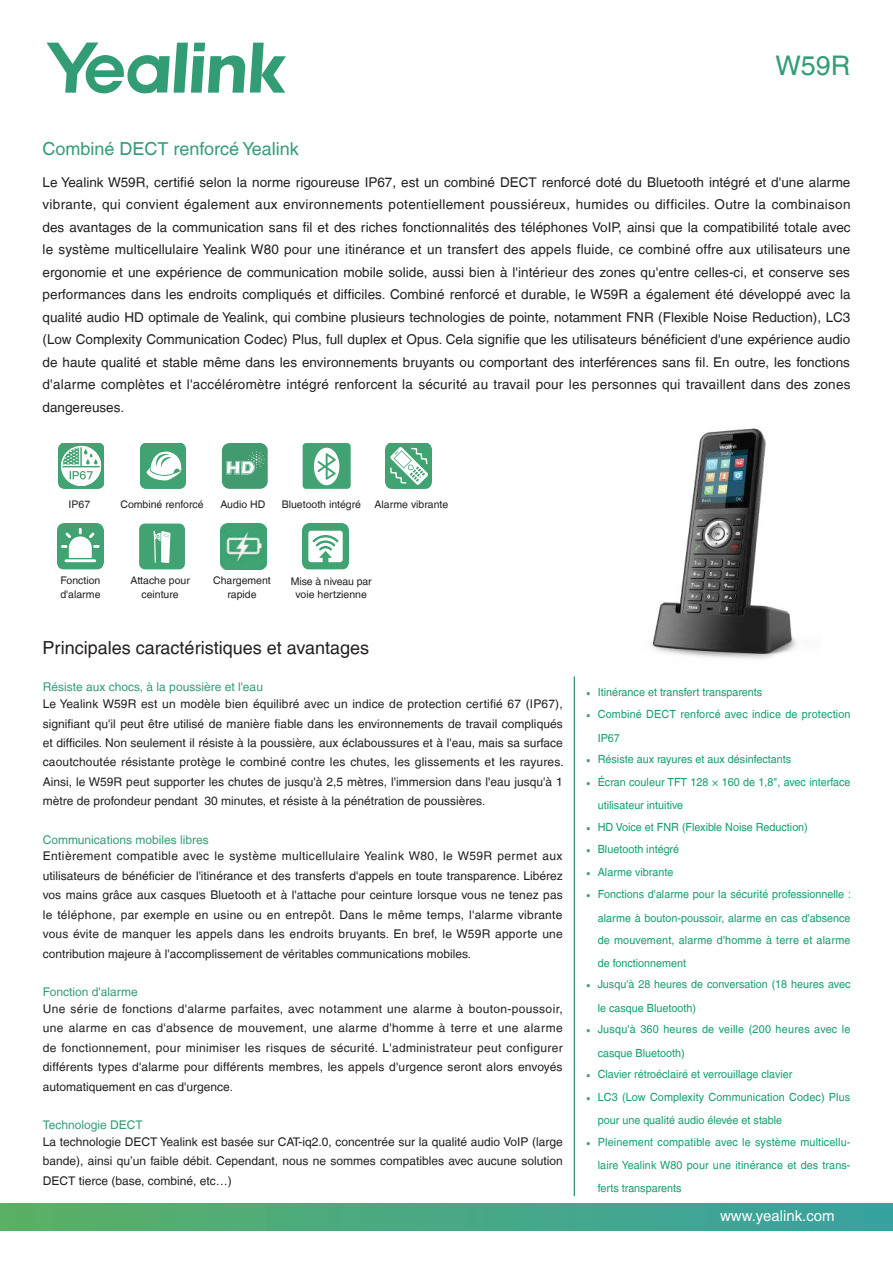
<style>
.page{position:relative;width:893px;height:1263px;background:#fff}
.page>*{position:absolute;margin:0;border:0;box-sizing:border-box;transform-origin:0 0}
.t1{font:27px "Helvetica LT";color:#339d74}
.t2{font:18px "Helvetica LT";color:#231f20}
.t3{font:18px "Helvetica LT";color:#339d74}
.t4{font:15px "Helvetica LT";color:#fff}
.t5{font:13.5px/22.5px "Helvetica LT";letter-spacing:.015em;color:#231f20;text-align:justify}
.t6{font:12px/19.5px "Helvetica LT";color:#231f20;text-align:justify}
.t7{font:12px "Helvetica LT";color:#339d74}
.t8{font:11.25px/23.7px "Helvetica LT";color:#109f6f;scale:.96 1}
.t9{font:11.25px/23.7px "Helvetica LT";letter-spacing:.025em;color:#109f6f;scale:.96 1}
.t10{font:10.5px/13.6px "Helvetica LT";color:#231f20;text-align:center}
.s1{font-family:"Microsoft Phags Pa";font-size:13.5px;color:#529984}
</style>
<div class="page">
<svg style="left:46px;top:43px;width:240px;height:50px"></svg>
<div style="left:0;top:1203px;width:893px;height:27px;background:linear-gradient(to right,#5ab065,#38a2a2)"></div>
<div style="left:222px;top:443px;width:46px;height:46px;background:#429b6f;border-radius:8px"></div>
<svg style="left:226px;top:451px;width:39px;height:23px"></svg>
<img style="left:221px;top:523px;width:46px;height:46px">
<div style="left:303px;top:443px;width:48px;height:46px;background:#41a373;border-radius:3px"></div>
<svg style="left:314px;top:448px;width:25px;height:37px"></svg>
<svg style="left:58px;top:443px;width:46px;height:46px"></svg>
<svg style="left:140px;top:443px;width:46px;height:46px"></svg>
<svg style="left:386px;top:443px;width:45px;height:46px"></svg>
<img style="left:61px;top:569px;width:38px;height:1px">
<svg style="left:57px;top:523px;width:46px;height:46px"></svg>
<svg style="left:139px;top:523px;width:46px;height:46px;background:#63b38b"></svg>
<img style="left:307px;top:569px;width:38px;height:1px">
<svg style="left:303px;top:523px;width:45px;height:46px"></svg>
<hr style="left:574px;top:676px;width:1px;height:520px;background:#007852">
<img style="left:651px;top:428px;width:146px;height:231px">
<h1 class="t1" style="left:775px;top:55px;width:77px">W59R</h1>
<h2 class="t3" style="left:43px;top:141px;width:258px">Combiné DECT renforcé Yealink</h2>
<p class="t5" style="left:43px;top:171px;width:810px">Le Yealink W59R, certifié selon la norme rigoureuse IP67, est un combiné DECT renforcé doté du Bluetooth intégré et d'une alarme vibrante, qui convient également aux environnements potentiellement poussiéreux, humides ou difficiles. Outre la combinaison des avantages de la communication sans fil et des riches fonctionnalités des téléphones VoIP, ainsi que la compatibilité totale avec le système multicellulaire Yealink W80 pour une itinérance et un transfert des appels fluide, ce combiné offre aux utilisateurs une ergonomie et une expérience de communication mobile solide, aussi bien à l'intérieur des zones qu'entre celles-ci, et conserve ses performances dans les endroits compliqués et difficiles. Combiné renforcé et durable, le W59R a également été développé avec la qualité audio HD optimale de Yealink, qui combine plusieurs technologies de pointe, notamment FNR (Flexible Noise Reduction), LC3 (Low Complexity Communication Codec) Plus, full duplex et Opus. Cela signifie que les utilisateurs bénéficient d'une expérience audio de haute qualité et stable même dans les environnements bruyants ou comportant des interférences sans fil. En outre, les fonctions d'alarme complètes et l'accéléromètre intégré renforcent la sécurité au travail pour les personnes qui travaillent dans des zones dangereuses.</p>
<p class="t10" style="left:69px;top:498px;width:23px">IP67</p>
<p class="t10" style="left:120px;top:499px;width:85px">Combiné renforcé</p>
<p class="t10" style="left:221px;top:498px;width:46px">Audio HD</p>
<p class="t10" style="left:282px;top:498px;width:81px">Bluetooth intégré</p>
<p class="t10" style="left:375px;top:499px;width:75px">Alarme vibrante</p>
<p class="t10" style="left:60px;top:573px;width:42px;text-align:left">Fonction d'alarme</p>
<p class="t10" style="left:130px;top:573px;width:61px">Attache pour ceinture</p>
<p class="t10" style="left:213px;top:573px;width:59px">Chargement rapide</p>
<p class="t10" style="left:291px;top:574px;width:82px">Mise à niveau par voie hertzienne</p>
<h2 class="t2" style="left:43px;top:637px;width:328px">Principales caractéristiques et avantages</h2>
<p class="t7" style="left:43px;top:680px;width:222px">Résiste aux chocs, à la poussière et l'eau</p>
<p class="t6" style="left:43px;top:694px;width:522px">Le Yealink W59R est un modèle bien équilibré avec un indice de protection certifié 67 (IP67), signifiant qu'il peut être utilisé de manière fiable dans les environnements de travail compliqués et difficiles. Non seulement il résiste à la poussière, aux éclaboussures et à l'eau, mais sa surface caoutchoutée résistante protège le combiné contre les chutes, les glissements et les rayures.<br>Ainsi, le W59R peut supporter les chutes de jusqu'à 2,5 mètres, l'immersion dans l'eau jusqu'à 1 mètre de profondeur pendant 30 minutes, et résiste à la pénétration de poussières.</p>
<p class="t7" style="left:43px;top:833px;width:167px">Communications mobiles libres</p>
<p class="t6" style="left:43px;top:846px;width:522px">Entièrement compatible avec le système multicellulaire Yealink W80, le W59R permet aux utilisateurs de bénéficier de l'itinérance et des transferts d'appels en toute transparence. Libérez vos mains grâce aux casques Bluetooth et à l'attache pour ceinture lorsque vous ne tenez pas le téléphone, par exemple en usine ou en entrepôt. Dans le même temps, l'alarme vibrante vous évite de manquer les appels dans les endroits bruyants. En bref, le W59R apporte une contribution majeure à l'accomplissement de véritables communications mobiles.</p>
<p class="t7" style="left:43px;top:985px;width:96px">Fonction d'alarme</p>
<p class="t6" style="left:43px;top:999px;width:521px">Une série de fonctions d'alarme parfaites, avec notamment une alarme à bouton-poussoir, une alarme en cas d'absence de mouvement, une alarme d'homme à terre et une alarme de fonctionnement, pour minimiser les risques de sécurité. L'administrateur peut configurer différents types d'alarme pour différents membres, les appels d'urgence seront alors envoyés automatiquement en cas d'urgence.</p>
<p class="t7" style="left:43px;top:1118px;width:101px">Technologie DECT</p>
<p class="t6" style="left:43px;top:1132px;width:521px">La technologie DECT Yealink est basée sur CAT-iq2.0, concentrée sur la qualité audio VoIP (large bande), ainsi qu’un faible débit. Cependant, nous ne sommes compatibles avec aucune solution DECT tierce (base, combiné, etc…)</p>
<p class="t8" style="left:586px;top:680px;width:185px"><span class="s1">•</span> Itinérance et transfert transparents</p>
<p class="t8" style="left:598px;top:702px;width:265px;text-indent:-12px"><span class="s1">•</span> Combiné DECT renforcé avec indice de protection<br>IP67</p>
<p class="t8" style="left:586px;top:747px;width:215px"><span class="s1">•</span> Résiste aux rayures et aux désinfectants</p>
<p class="t8" style="left:598px;top:770px;width:265px;text-indent:-12px"><span class="s1">•</span> Écran couleur TFT 128 × 160 de 1,8", avec interface utilisateur intuitive</p>
<p class="t8" style="left:586px;top:815px;width:233px"><span class="s1">•</span> HD Voice et FNR (Flexible Noise Reduction)</p>
<p class="t8" style="left:586px;top:837px;width:99px"><span class="s1">•</span> Bluetooth intégré</p>
<p class="t8" style="left:586px;top:861px;width:93px"><span class="s1">•</span> Alarme vibrante</p>
<p class="t8" style="left:586px;top:882px;width:278px;text-align:right"><span class="s1">•</span> Fonctions d'alarme pour la sécurité professionnelle : alarme à bouton-poussoir, alarme en cas d'absence</p>
<p class="t8" style="left:598px;top:929px;width:265px;line-height:22.5px">de mouvement, alarme d'homme à terre et alarme de fonctionnement</p>
<p class="t8" style="left:598px;top:972px;width:265px;text-indent:-12px"><span class="s1">•</span> Jusqu'à 28 heures de conversation (18 heures avec le casque Bluetooth)</p>
<p class="t9" style="left:598px;top:1017px;width:265px;text-indent:-12px"><span class="s1">•</span> Jusqu'à 360 heures de veille (200 heures avec le casque Bluetooth)</p>
<p class="t8" style="left:586px;top:1062px;width:217px"><span class="s1">•</span> Clavier rétroéclairé et verrouillage clavier</p>
<p class="t8" style="left:598px;top:1085px;width:265px;text-indent:-12px"><span class="s1">•</span> LC3 (Low Complexity Communication Codec) Plus pour une qualité audio élevée et stable</p>
<p class="t8" style="left:586px;top:1130px;width:277px;text-align:right"><span class="s1">•</span> Pleinement compatible avec le système multicellu&shy;laire Yealink W80 pour une itinérance et des trans-</p>
<p class="t8" style="left:598px;top:1176px;width:89px">ferts transparents</p>
<p class="t4" style="left:720px;top:1210px;width:116px">www.yealink.com</p>
</div>
